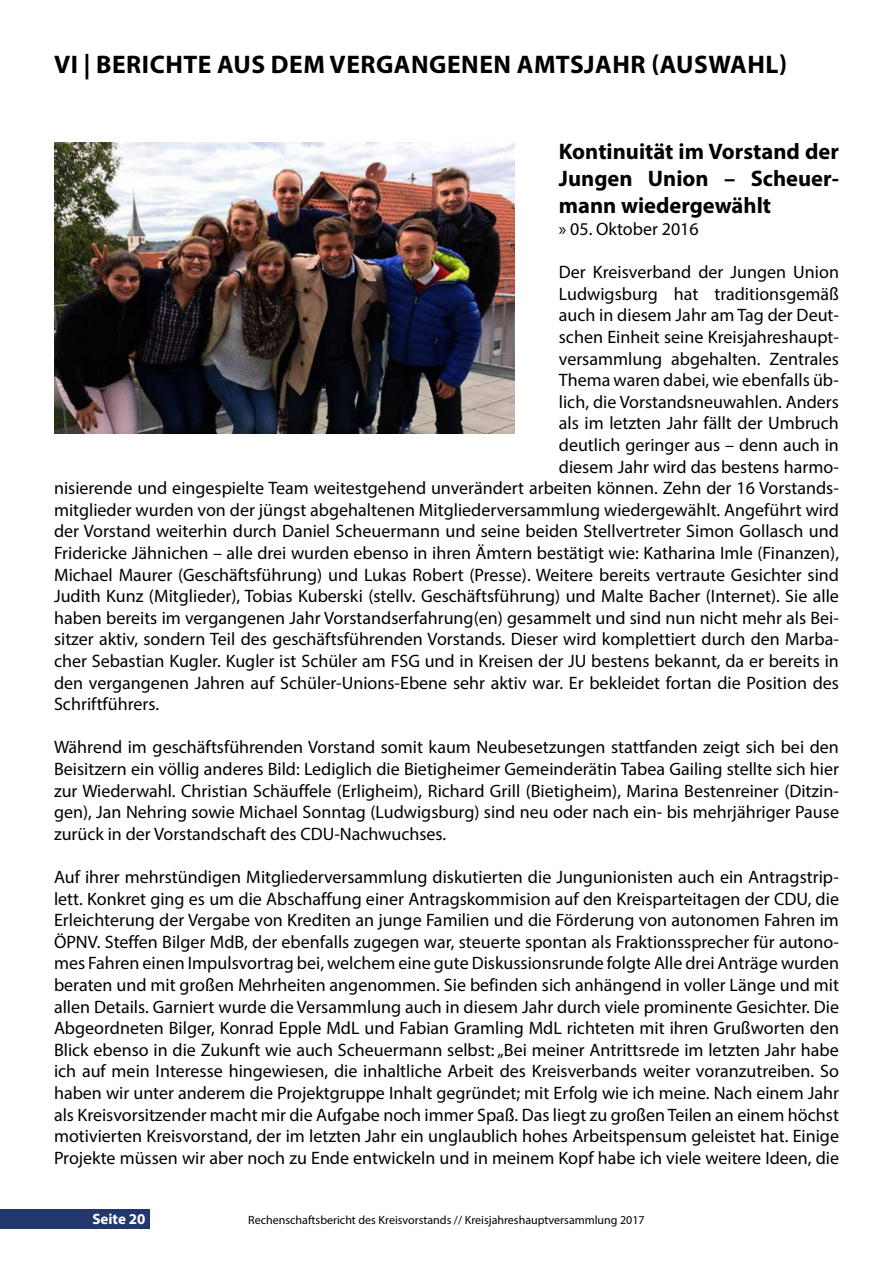
<style>
.page{position:relative;width:893px;height:1263px;background:#fff}
.page>*{position:absolute;margin:0;border:0;box-sizing:border-box;transform-origin:0 0}
.t1{font:700 25.5px "Myriad Pro";letter-spacing:.02em;color:#000}
.t2{font:700 22.5px/27px "Myriad Pro";color:#000;text-align:justify}
.t3{font:18px/21.6px "Myriad Pro";color:#000;text-align:justify}
.t4{font:700 15px "Myriad Pro";color:#fff}
.t5{font:12px "Myriad Pro";color:#000}
</style>
<div class="page">
<div style="left:0;top:1209px;width:150px;height:19px;background:#22376b"></div>
<img style="left:54px;top:142px;width:460px;height:291px">
<h1 class="t1" style="left:54px;top:48px;width:734px">VI | BERICHTE AUS DEM VERGANGENEN AMTSJAHR (AUSWAHL)</h1>
<p class="t2" style="left:559px;top:138px;width:282px">Kontinuität im Vorstand der Jungen Union – Scheuer&shy;mann wiedergewählt</p>
<p class="t3" style="left:559px;top:218px;width:141px">» 05. Oktober 2016</p>
<p class="t3" style="left:559px;top:261px;width:282px">Der Kreisverband der Jungen Union</p>
<p class="t3" style="left:559px;top:283px;width:282px">Ludwigsburg hat traditionsgemäß</p>
<p class="t3" style="left:559px;top:304px;width:282px">auch in diesem Jahr am Tag der Deut-</p>
<p class="t3" style="left:559px;top:326px;width:282px">schen Einheit seine Kreisjahreshaupt-</p>
<p class="t3" style="left:559px;top:347px;width:282px">versammlung abgehalten. Zentrales</p>
<p class="t3" style="left:559px;top:369px;width:282px">Thema waren dabei, wie ebenfalls üb-</p>
<p class="t3" style="left:559px;top:391px;width:282px">lich, die Vorstandsneuwahlen. Anders</p>
<p class="t3" style="left:559px;top:412px;width:282px">als im letzten Jahr fällt der Umbruch</p>
<p class="t3" style="left:559px;top:434px;width:282px">deutlich geringer aus – denn auch in</p>
<p class="t3" style="left:559px;top:455px;width:282px">diesem Jahr wird das bestens harmo-</p>
<p class="t3" style="left:54px;top:477px;width:786px">nisierende und eingespielte Team weitestgehend unverändert arbeiten können. Zehn der 16 Vorstands-</p>
<p class="t3" style="left:54px;top:499px;width:786px">mitglieder wurden von der jüngst abgehaltenen Mitgliederversammlung wiedergewählt. Angeführt wird</p>
<p class="t3" style="left:54px;top:520px;width:786px">der Vorstand weiterhin durch Daniel Scheuermann und seine beiden Stellvertreter Simon Gollasch und</p>
<p class="t3" style="left:54px;top:542px;width:787px">Fridericke Jähnichen – alle drei wurden ebenso in ihren Ämtern bestätigt wie: Katharina Imle (Finanzen),</p>
<p class="t3" style="left:54px;top:563px;width:786px">Michael Maurer (Geschäftsführung) und Lukas Robert (Presse). Weitere bereits vertraute Gesichter sind</p>
<p class="t3" style="left:54px;top:585px;width:786px">Judith Kunz (Mitglieder), Tobias Kuberski (stellv. Geschäftsführung) und Malte Bacher (Internet). Sie alle</p>
<p class="t3" style="left:54px;top:607px;width:786px">haben bereits im vergangenen Jahr Vorstandserfahrung(en) gesammelt und sind nun nicht mehr als Bei-</p>
<p class="t3" style="left:54px;top:628px;width:786px">sitzer aktiv, sondern Teil des geschäftsführenden Vorstands. Dieser wird komplettiert durch den Marba-</p>
<p class="t3" style="left:54px;top:650px;width:786px">cher Sebastian Kugler. Kugler ist Schüler am FSG und in Kreisen der JU bestens bekannt, da er bereits in</p>
<p class="t3" style="left:54px;top:671px;width:786px">den vergangenen Jahren auf Schüler-Unions-Ebene sehr aktiv war. Er bekleidet fortan die Position des</p>
<p class="t3" style="left:54px;top:693px;width:107px">Schriftführers.</p>
<p class="t3" style="left:54px;top:736px;width:786px">Während im geschäftsführenden Vorstand somit kaum Neubesetzungen stattfanden zeigt sich bei den Beisitzern ein völlig anderes Bild: Lediglich die Bietigheimer Gemeinderätin Tabea Gailing stellte sich hier zur Wiederwahl. Christian Schäuffele (Erligheim), Richard Grill (Bietigheim), Marina Bestenreiner (Ditzin&shy;gen), Jan Nehring sowie Michael Sonntag (Ludwigsburg) sind neu oder nach ein- bis mehrjähriger Pause zurück in der Vorstandschaft des CDU-Nachwuchses.</p>
<p class="t3" style="left:54px;top:866px;width:787px">Auf ihrer mehrstündigen Mitgliederversammlung diskutierten die Jungunionisten auch ein Antragstrip&shy;lett. Konkret ging es um die Abschaffung einer Antragskommision auf den Kreisparteitagen der CDU, die Erleichterung der Vergabe von Krediten an junge Familien und die Förderung von autonomen Fahren im ÖPNV. Steffen Bilger MdB, der ebenfalls zugegen war, steuerte spontan als Fraktionssprecher für autono&shy;mes Fahren einen Impulsvortrag bei, welchem eine gute Diskussionsrunde folgte Alle drei Anträge wurden beraten und mit großen Mehrheiten angenommen. Sie befinden sich anhängend in voller Länge und mit allen Details. Garniert wurde die Versammlung auch in diesem Jahr durch viele prominente Gesichter. Die Abgeordneten Bilger, Konrad Epple MdL und Fabian Gramling MdL richteten mit ihren Grußworten den Blick ebenso in die Zukunft wie auch Scheuermann selbst: „Bei meiner Antrittsrede im letzten Jahr habe ich auf mein Interesse hingewiesen, die inhaltliche Arbeit des Kreisverbands weiter voranzutreiben. So haben wir unter anderem die Projektgruppe Inhalt gegründet; mit Erfolg wie ich meine. Nach einem Jahr als Kreisvorsitzender macht mir die Aufgabe noch immer Spaß. Das liegt zu großen Teilen an einem höchst motivierten Kreisvorstand, der im letzten Jahr ein unglaublich hohes Arbeitspensum geleistet hat. Einige Projekte müssen wir aber noch zu Ende entwickeln und in meinem Kopf habe ich viele weitere Ideen, die</p>
<p class="t4" style="left:92px;top:1209px;width:55px">Seite 20</p>
<p class="t5" style="left:248px;top:1212px;width:398px">Rechenschaftsbericht des Kreisvorstands // Kreisjahreshauptversammlung 2017</p>
</div>
